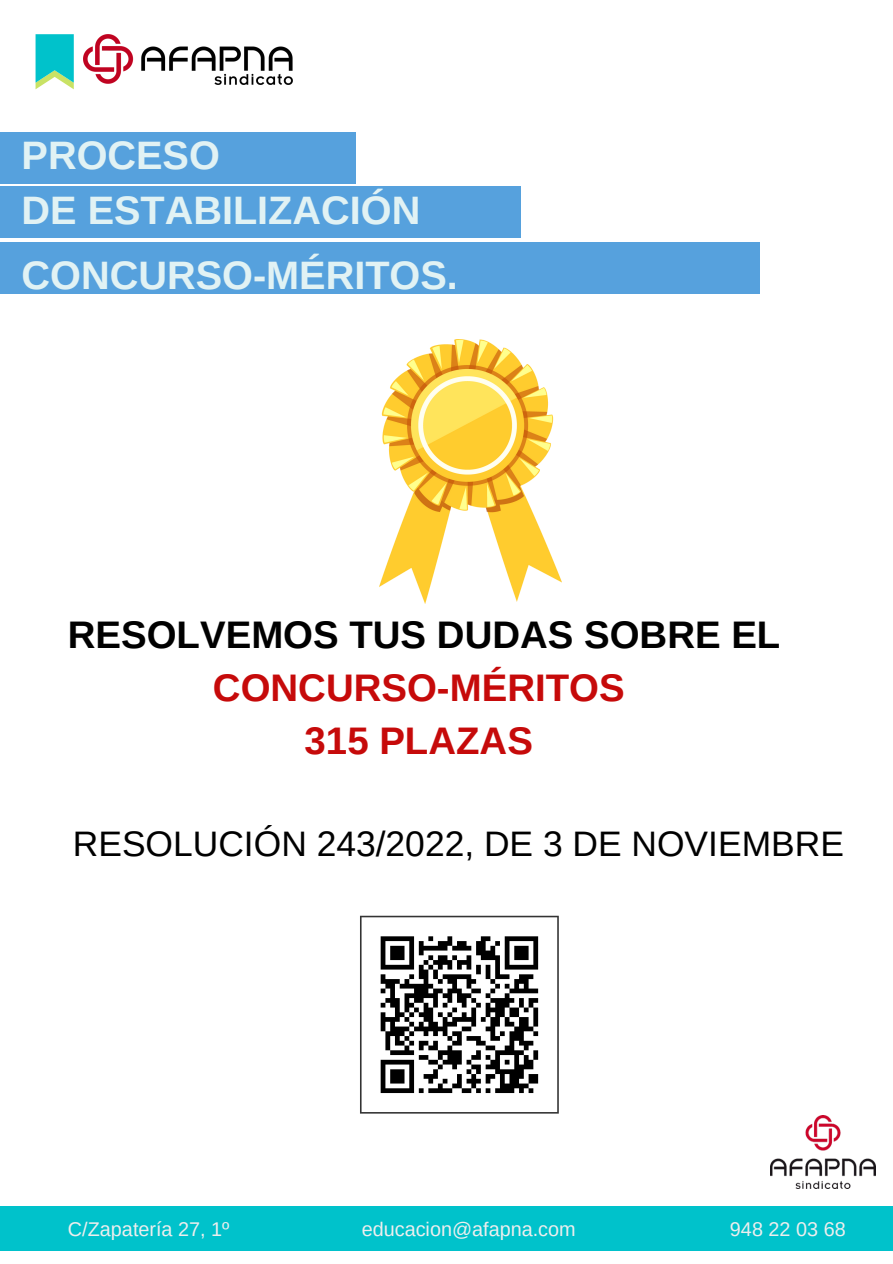
<style>
.page{position:relative;width:893px;height:1264px;background:#fff}
.page>*{position:absolute;margin:0;border:0;box-sizing:border-box;transform-origin:0 0}
.t1{font:700 39.6px/55.3px "Arimo";color:#e1f2f4}
.t2{font:700 38.4px "Arimo";color:#000}
.t3{font:700 38.4px/52.8px "Arimo";color:#c60a0a;text-align:center}
.t4{font:35.4px "Arimo";color:#000}
.t5{font:19.8px "Arimo";color:#eee}
</style>
<div class="page">
<div style="left:0;top:132px;width:355px;height:51px;background:#56a1dd"></div>
<div style="left:0;top:186px;width:521px;height:52px;background:#56a1dd"></div>
<div style="left:0;top:242px;width:760px;height:52px;background:#56a1dd"></div>
<div style="left:0;top:1206px;width:892px;height:45px;background:#00c2cb"></div>
<img style="left:84px;top:34px;width:209px;height:51px">
<svg style="left:36px;top:34px;width:38px;height:55px;background:#36cdc5"></svg>
<img style="left:770px;top:1115px;width:105px;height:73px">
<img style="left:360px;top:915px;width:199px;height:199px">
<img style="left:379px;top:339px;width:182px;height:264px">
<h1 class="t1" style="left:22px;top:128px;width:400px">PROCESO<br>DE ESTABILIZACIÓN</h1>
<h1 class="t1" style="left:22px;top:247px;width:438px">CONCURSO-MÉRITOS.</h1>
<h2 class="t2" style="left:68px;top:613px;width:714px">RESOLVEMOS TUS DUDAS SOBRE EL</h2>
<h2 class="t3" style="left:213px;top:661px;width:413px">CONCURSO-MÉRITOS<br>315 PLAZAS</h2>
<h3 class="t4" style="left:73px;top:823px;width:772px">RESOLUCIÓN 243/2022, DE 3 DE NOVIEMBRE</h3>
<p class="t5" style="left:68px;top:1217px;width:163px">C/Zapatería 27, 1º</p>
<p class="t5" style="left:361px;top:1217px;width:215px">educacion@afapna.com</p>
<p class="t5" style="left:730px;top:1217px;width:117px">948 22 03 68</p>
</div>
